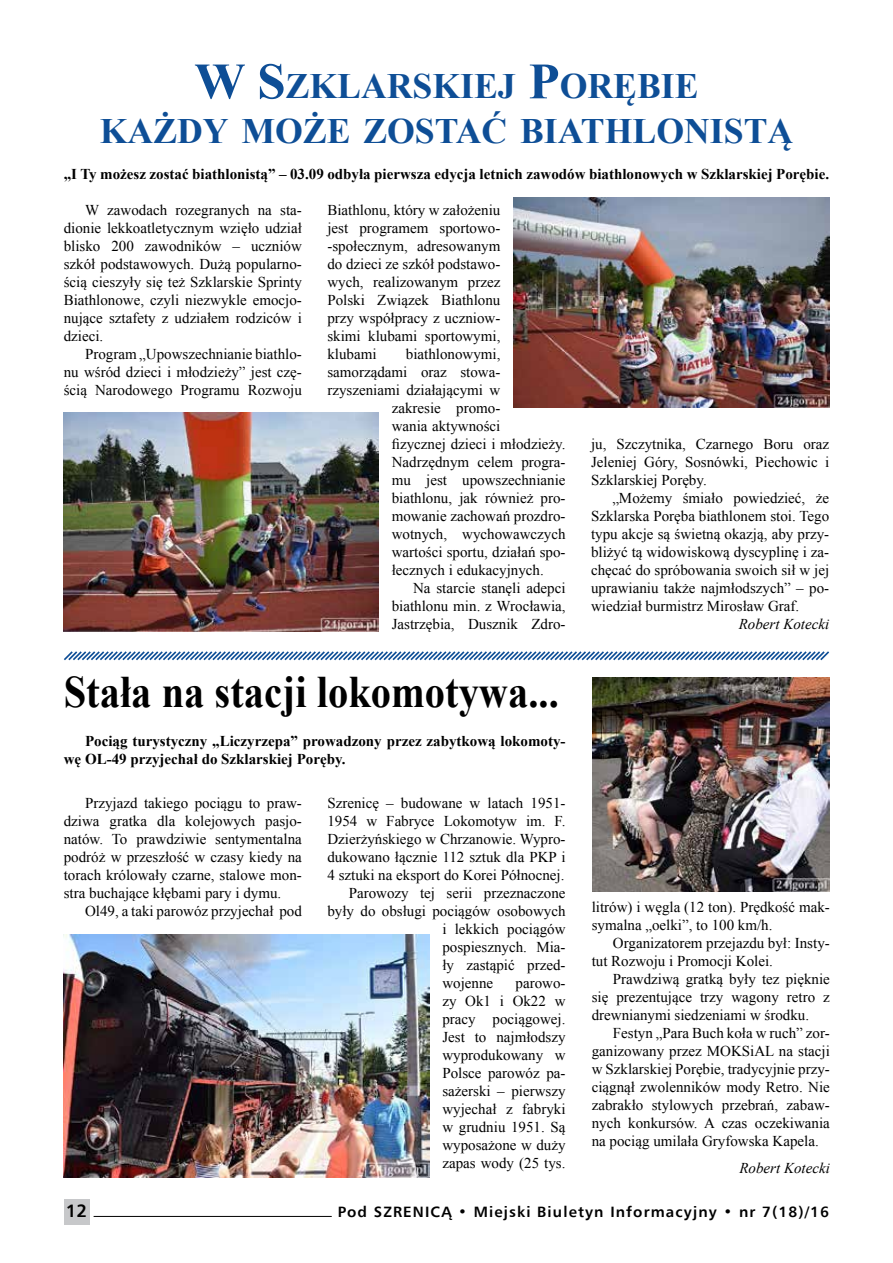
<style>
.page{position:relative;width:893px;height:1263px;background:#fff}
.page>*{position:absolute;margin:0;border:0;box-sizing:border-box;transform-origin:0 0}
.t1{font:700 45px "Times New Roman";color:#000;scale:.9 1}
.t2{font:700 35.7px/45px "Times New Roman";color:#0e4e96;text-align:center}
.t3{font:700 18px "Humnst 777 EU";color:#000}
.t4{font:15px/18px "Times New Roman";color:#000;text-align:justify}
.t5{font:700 15px/18px "Times New Roman";color:#000}
.t6{font:700 15px "Humnst 777 EU";letter-spacing:.075em;color:#000}
.t7{font:italic 15px "Times New Roman";color:#000}
.s1{font-size:51px}
</style>
<div class="page">
<div style="left:64px;top:1199px;width:25px;height:26px;background:#c7c8ca"></div>
<hr style="left:94px;top:1216px;width:238px;height:1px;background:#000">
<img style="left:513px;top:197px;width:316px;height:211px">
<img style="left:64px;top:412px;width:315px;height:219px">
<svg style="left:64px;top:651px;width:766px;height:10px"></svg>
<img style="left:64px;top:934px;width:366px;height:244px">
<img style="left:592px;top:678px;width:237px;height:214px">
<h2 class="t2" style="left:100px;top:63px;width:695px"><span class="s1">W S</span>ZKLARSKIEJ <span class="s1">P</span>ORĘBIE<br>KAŻDY MOŻE ZOSTAĆ BIATHLONISTĄ</h2>
<p class="t5" style="left:64px;top:165px;width:767px">„I Ty możesz zostać biathlonistą” – 03.09 odbyła pierwsza edycja letnich zawodów biathlonowych w Szklarskiej Porębie.</p>
<p class="t4" style="left:64px;top:201px;width:240px;text-indent:21px">W zawodach rozegranych na sta&shy;dionie lekkoatletycznym wzięło udział blisko 200 zawodników – uczniów szkół podstawowych. Dużą popularno&shy;ścią cieszyły się też Szklarskie Sprinty Biathlonowe, czyli niezwykle emocjo&shy;nujące sztafety z udziałem rodziców i dzieci.</p>
<p class="t4" style="left:64px;top:345px;width:240px;text-indent:21px">Program „Upowszechnianie biathlo&shy;nu wśród dzieci i młodzieży” jest czę&shy;ścią Narodowego Programu Rozwoju</p>
<p class="t4" style="left:327px;top:201px;width:174px">Biathlonu, który w założeniu jest programem sportowo--społecznym, adresowanym do dzieci ze szkół podstawo&shy;wych, realizowanym przez Polski Związek Biathlonu przy współpracy z uczniow&shy;skimi klubami sportowymi, klubami</p>
<p class="t4" style="left:406px;top:345px;width:96px">biathlonowymi,</p>
<p class="t4" style="left:327px;top:363px;width:174px">samorządami oraz stowa-</p>
<p class="t4" style="left:327px;top:381px;width:174px">rzyszeniami działającymi w</p>
<p class="t4" style="left:392px;top:399px;width:110px">zakresie promo-</p>
<p class="t4" style="left:392px;top:417px;width:110px">wania aktywności</p>
<p class="t4" style="left:392px;top:435px;width:175px">fizycznej dzieci i młodzieży.</p>
<p class="t4" style="left:392px;top:453px;width:175px">Nadrzędnym celem progra-</p>
<p class="t4" style="left:392px;top:471px;width:175px">mu jest upowszechnianie</p>
<p class="t4" style="left:392px;top:489px;width:175px">biathlonu, jak również pro-</p>
<p class="t4" style="left:392px;top:507px;width:175px">mowanie zachowań prozdro-</p>
<p class="t4" style="left:392px;top:525px;width:175px">wotnych, wychowawczych</p>
<p class="t4" style="left:392px;top:543px;width:175px">wartości sportu, działań spo-</p>
<p class="t4" style="left:392px;top:561px;width:154px">łecznych i edukacyjnych.</p>
<p class="t4" style="left:413px;top:579px;width:154px">Na starcie stanęli adepci</p>
<p class="t4" style="left:392px;top:597px;width:175px">biathlonu min. z Wrocławia,</p>
<p class="t4" style="left:392px;top:615px;width:175px">Jastrzębia, Dusznik Zdro-</p>
<p class="t4" style="left:591px;top:435px;width:240px">ju, Szczytnika, Czarnego Boru oraz Jeleniej Góry, Sosnówki, Piechowic i Szklarskiej Poręby.</p>
<p class="t4" style="left:591px;top:489px;width:240px;text-indent:21px">„Możemy śmiało powiedzieć, że Szklarska Poręba biathlonem stoi. Tego typu akcje są świetną okazją, aby przy&shy;bliżyć tą widowiskową dyscyplinę i za&shy;chęcać do spróbowania swoich sił w jej uprawianiu także najmłodszych” – po&shy;wiedział burmistrz Mirosław Graf.</p>
<p class="t7" style="left:739px;top:613px;width:92px">Robert Kotecki</p>
<h1 class="t1" style="left:64px;top:661px;width:551px">Stała na stacji lokomotywa...</h1>
<p class="t5" style="left:64px;top:732px;width:503px;text-indent:21px">Pociąg turystyczny „Liczyrzepa” prowadzony przez zabytkową lokomoty&shy;wę OL-49 przyjechał do Szklarskiej Poręby.</p>
<p class="t4" style="left:64px;top:793px;width:240px;text-indent:21px">Przyjazd takiego pociągu to praw&shy;dziwa gratka dla kolejowych pasjo&shy;natów. To prawdziwie sentymentalna podróż w przeszłość w czasy kiedy na torach królowały czarne, stalowe mon&shy;stra buchające kłębami pary i dymu.</p>
<p class="t4" style="left:85px;top:901px;width:218px">Ol49, a taki parowóz przyjechał pod</p>
<p class="t4" style="left:327px;top:793px;width:240px">Szrenicę – budowane w latach 1951-</p>
<p class="t4" style="left:327px;top:811px;width:240px">1954 w Fabryce Lokomotyw im. F.</p>
<p class="t4" style="left:327px;top:829px;width:240px">Dzierżyńskiego w Chrzanowie. Wypro-</p>
<p class="t4" style="left:327px;top:847px;width:240px">dukowano łącznie 112 sztuk dla PKP i</p>
<p class="t4" style="left:327px;top:865px;width:239px">4 sztuki na eksport do Korei Północnej.</p>
<p class="t4" style="left:349px;top:883px;width:218px">Parowozy tej serii przeznaczone</p>
<p class="t4" style="left:327px;top:901px;width:240px">były do obsługi pociągów osobowych</p>
<p class="t4" style="left:442px;top:919px;width:125px">i lekkich pociągów</p>
<p class="t4" style="left:442px;top:937px;width:125px">pospiesznych. Mia-</p>
<p class="t4" style="left:442px;top:955px;width:125px">ły zastąpić przed-</p>
<p class="t4" style="left:442px;top:973px;width:52px">wojenne</p>
<p class="t4" style="left:442px;top:973px;width:125px;text-indent:73px">parowo&shy;zy Ok1 i Ok22 w pracy pociągowej.<br>Jest to najmłodszy wyprodukowany w Polsce parowóz pa&shy;sażerski – pierwszy wyjechał z fabryki w grudniu 1951. Są wyposażone w duży zapas wody (25 tys.</p>
<p class="t4" style="left:592px;top:898px;width:240px">litrów) i węgla (12 ton). Prędkość mak&shy;symalna „oelki”, to 100 km/h.</p>
<p class="t4" style="left:592px;top:934px;width:240px;text-indent:21px">Organizatorem przejazdu był: Insty&shy;tut Rozwoju i Promocji Kolei.</p>
<p class="t4" style="left:592px;top:970px;width:240px;text-indent:21px">Prawdziwą gratką były tez pięknie się prezentujące trzy wagony retro z drewnianymi siedzeniami w środku.</p>
<p class="t4" style="left:592px;top:1024px;width:240px;text-indent:21px">Festyn „Para Buch koła w ruch” zor&shy;ganizowany przez MOKSiAL na stacji w Szklarskiej Porębie, tradycyjnie przy&shy;ciągnął zwolenników mody Retro. Nie zabrakło stylowych przebrań, zabaw&shy;nych konkursów. A czas oczekiwania na pociąg umilała Gryfowska Kapela.</p>
<p class="t7" style="left:739px;top:1157px;width:92px">Robert Kotecki</p>
<p class="t3" style="left:66px;top:1199px;width:23px">12</p>
<p class="t6" style="left:338px;top:1202px;width:493px">Pod SZRENICĄ • Miejski Biuletyn Informacyjny • nr 7(18)/16</p>
</div>
